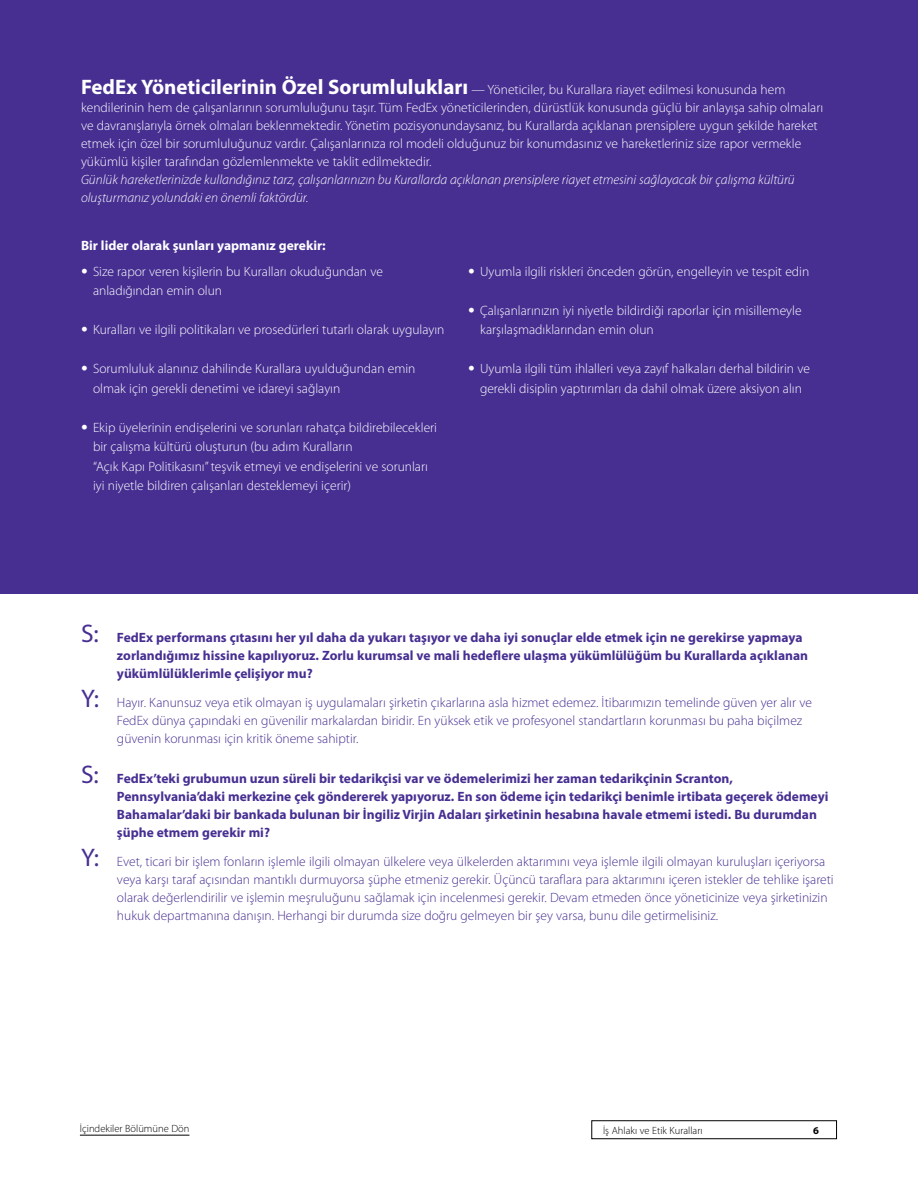
<style>
.page{position:relative;width:918px;height:1188px;background:#fff}
.page>*{position:absolute;margin:0;border:0;box-sizing:border-box;transform-origin:0 0}
.t1{font:300 13.5px/19.5px "Myriad Pro";color:#fff}
.t2{font:300 13.5px/18px "Myriad Pro";color:#472f92}
.t3{font:700 13.5px/18px "Myriad Pro";color:#472f92}
.t4{font:italic 300 13.5px/18px "Myriad Pro";color:#fff}
.t5{font:700 13.5px "Myriad Pro";color:#fff}
.t6{font:300 10.5px "Myriad Pro";color:#000}
.t7{font:700 10.5px "Myriad Pro";color:#000}
.s1{font-weight:700;font-size:21px}
.s2{font-family:"Univers LT Std"}
.s3{font-weight:400;font-size:25.5px}
</style>
<div class="page">
<div style="left:592px;top:1121px;width:245px;height:18px;border:1px solid #000"></div>
<hr style="left:80px;top:1135px;width:109px;height:1px;background:#000">
<div style="left:0;top:0;width:918px;height:594px;background:#472f92"></div>
<p class="t1" style="left:81px;top:80px;width:744px;line-height:18px"><span class="s1">FedEx Yöneticilerinin Özel Sorumlulukları</span> — Yöneticiler, bu Kurallara riayet edilmesi konusunda hem kendilerinin hem de çalışanlarının sorumluluğunu taşır. Tüm FedEx yöneticilerinden, dürüstlük konusunda güçlü bir anlayışa sahip olmaları ve davranışlarıyla örnek olmaları beklenmektedir. Yönetim pozisyonundaysanız, bu Kurallarda açıklanan prensiplere uygun şekilde hareket etmek için özel bir sorumluluğunuz vardır. Çalışanlarınıza rol modeli olduğunuz bir konumdasınız ve hareketleriniz size rapor vermekle yükümlü kişiler tarafından gözlemlenmekte ve taklit edilmektedir.</p>
<p class="t4" style="left:81px;top:171px;width:715px">Günlük hareketlerinizde kullandığınız tarz, çalışanlarınızın bu Kurallarda açıklanan prensiplere riayet etmesini sağlayacak bir çalışma kültürü oluşturmanız yolundaki en önemli faktördür.</p>
<p class="t5" style="left:81px;top:236px;width:246px">Bir lider olarak şunları yapmanız gerekir:</p>
<p class="t1" style="left:93px;top:262px;width:291px;text-indent:-12px"><span class="s2">•</span> Size rapor veren kişilerin bu Kuralları okuduğundan ve anladığından emin olun</p>
<p class="t1" style="left:81px;top:320px;width:365px"><span class="s2">•</span> Kuralları ve ilgili politikaları ve prosedürleri tutarlı olarak uygulayın</p>
<p class="t1" style="left:93px;top:359px;width:324px;text-indent:-12px"><span class="s2">•</span> Sorumluluk alanınız dahilinde Kurallara uyulduğundan emin olmak için gerekli denetimi ve idareyi sağlayın</p>
<p class="t1" style="left:93px;top:418px;width:346px;text-indent:-12px"><span class="s2">•</span> Ekip üyelerinin endişelerini ve sorunları rahatça bildirebilecekleri bir çalışma kültürü oluşturun (bu adım Kuralların<br>“Açık Kapı Politikasını” teşvik etmeyi ve endişelerini ve sorunları iyi niyetle bildiren çalışanları desteklemeyi içerir)</p>
<p class="t1" style="left:468px;top:262px;width:343px"><span class="s2">•</span> Uyumla ilgili riskleri önceden görün, engelleyin ve tespit edin</p>
<p class="t1" style="left:480px;top:301px;width:323px;text-indent:-12px"><span class="s2">•</span> Çalışanlarınızın iyi niyetle bildirdiği raporlar için misillemeyle karşılaşmadıklarından emin olun</p>
<p class="t1" style="left:468px;top:359px;width:343px;text-align:center"><span class="s2">•</span> Uyumla ilgili tüm ihlalleri veya zayıf halkaları derhal bildirin ve gerekli disiplin yaptırımları da dahil olmak üzere aksiyon alın</p>
<p class="t3" style="left:117px;top:628px;width:693px;text-indent:-36px"><span class="s3">S:</span> FedEx performans çıtasını her yıl daha da yukarı taşıyor ve daha iyi sonuçlar elde etmek için ne gerekirse yapmaya zorlandığımız hissine kapılıyoruz. Zorlu kurumsal ve mali hedeflere ulaşma yükümlülüğüm bu Kurallarda açıklanan yükümlülüklerimle çelişiyor mu?</p>
<p class="t2" style="left:117px;top:693px;width:696px;text-indent:-36px"><span class="s3">Y:</span> Hayır. Kanunsuz veya etik olmayan iş uygulamaları şirketin çıkarlarına asla hizmet edemez. İtibarımızın temelinde güven yer alır ve<br>FedEx dünya çapındaki en güvenilir markalardan biridir. En yüksek etik ve profesyonel standartların korunması bu paha biçilmez güvenin korunması için kritik öneme sahiptir.</p>
<p class="t3" style="left:117px;top:769px;width:713px;text-indent:-36px"><span class="s3">S:</span> FedEx’teki grubumun uzun süreli bir tedarikçisi var ve ödemelerimizi her zaman tedarikçinin Scranton, Pennsylvania’daki merkezine çek göndererek yapıyoruz. En son ödeme için tedarikçi benimle irtibata geçerek ödemeyi Bahamalar’daki bir bankada bulunan bir İngiliz Virjin Adaları şirketinin hesabına havale etmemi istedi. Bu durumdan şüphe etmem gerekir mi?</p>
<p class="t2" style="left:117px;top:852px;width:718px;text-indent:-36px"><span class="s3">Y:</span> Evet, ticari bir işlem fonların işlemle ilgili olmayan ülkelere veya ülkelerden aktarımını veya işlemle ilgili olmayan kuruluşları içeriyorsa veya karşı taraf açısından mantıklı durmuyorsa şüphe etmeniz gerekir. Üçüncü taraflara para aktarımını içeren istekler de tehlike işareti olarak değerlendirilir ve işlemin meşruluğunu sağlamak için incelenmesi gerekir. Devam etmeden önce yöneticinize veya şirketinizin hukuk departmanına danışın. Herhangi bir durumda size doğru gelmeyen bir şey varsa, bunu dile getirmelisiniz.</p>
<p class="t6" style="left:80px;top:1122px;width:111px">İçindekiler Bölümüne Dön</p>
<p class="t6" style="left:603px;top:1124px;width:101px">İş Ahlakı ve Etik Kuralları</p>
<p class="t7" style="left:813px;top:1123px;width:7px">6</p>
</div>
